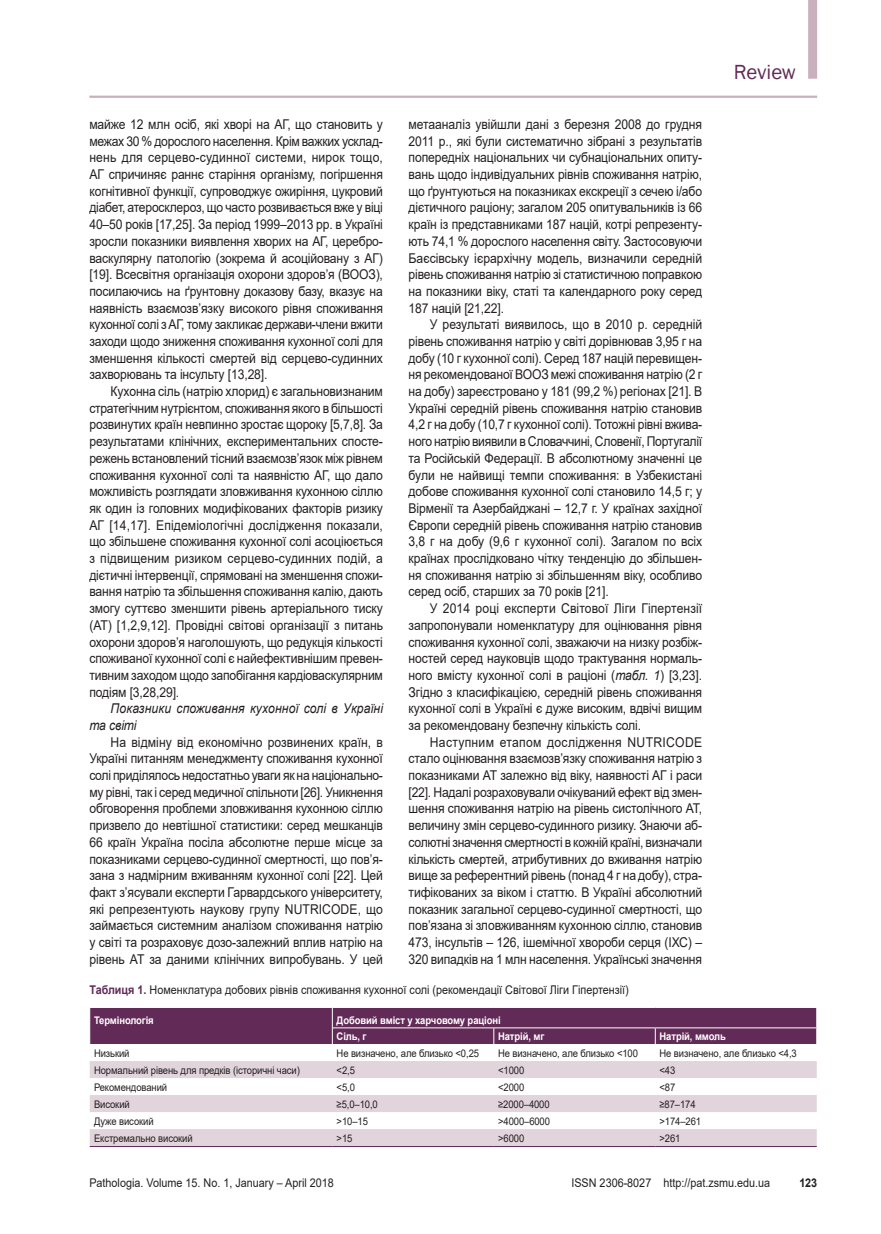
<style>
.page{position:relative;width:881px;height:1234px;background:#fff}
.page>*{position:absolute;margin:0;border:0;box-sizing:border-box;transform-origin:0 0}
.t1{font:21px "Franklin Gothic";letter-spacing:-.015em;color:#612a57}
.tecst{font:13.5px/16.6px "Arial";letter-spacing:-.01em;color:#231f20;text-align:justify;scale:.9 1}
.tecst_1{font:13.5px/16.6px "Arial";letter-spacing:-.01em;color:#231f20;text-align:justify;scale:.9 1}
.tecst-2{font:italic 13.5px/16.6px "Arial";letter-spacing:.01em;color:#231f20;scale:.9 1}
.таблица_назва{font:12px "Arial";color:#231f20;scale:.9 1}
.t2{font:700 12px "Arial";color:#231f20;scale:.9 1}
.таблица_тело_влево{font:10.5px "Arial";letter-spacing:-.01em;color:#231f20;scale:.9 1}
.таблица_шапка{font:700 10.5px "Arial";letter-spacing:-.01em;color:#fff;scale:.9 1}
.s1{font-style:italic}
.s2{font-weight:700;color:#612a57}
</style>
<div class="page">
<hr style="left:89px;top:96px;width:727px;height:2px;background:#cab0bd">
<svg style="left:90px;top:1043px;width:726px;height:1px"></svg>
<svg style="left:90px;top:1061px;width:726px;height:84px;fill:#e1d4db"></svg>
<hr style="left:90px;top:1145px;width:242px;height:1px;background:#612a57">
<hr style="left:332px;top:1145px;width:161px;height:1px;background:#612a57">
<hr style="left:493px;top:1145px;width:162px;height:1px;background:#612a57">
<hr style="left:655px;top:1145px;width:161px;height:1px;background:#612a57">
<svg style="left:89px;top:1007px;width:728px;height:36px;background:#68345f"></svg>
<div style="left:807px;top:0;width:9px;height:79px;background:#cab0bd"></div>
<h1 class="t1" style="left:733px;top:59px;width:63px">Review</h1>
<p class="tecst_1" style="left:89px;top:116px;width:327px">майже 12 млн осіб, які хворі на АГ, що становить у межах 30 % дорослого населення. Крім важких усклад&shy;нень для серцево-судинної системи, нирок тощо, АГ спричиняє раннє старіння організму, погіршення когнітивної функції, супроводжує ожиріння, цукровий діабет, атеросклероз, що часто розвивається вже у віці 40–50 років [17,25]. За період 1999–2013 рр. в Україні зросли показники виявлення хворих на АГ, церебро&shy;васкулярну патологію (зокрема й асоційовану з АГ) [19]. Всесвітня організація охорони здоров’я (ВООЗ), посилаючись на ґрунтовну доказову базу, вказує на наявність взаємозв’язку високого рівня споживання кухонної солі з АГ, тому закликає держави-члени вжити заходи щодо зниження споживання кухонної солі для зменшення кількості смертей від серцево-судинних захворювань та інсульту [13,28].</p>
<p class="tecst" style="left:89px;top:383px;width:328px;text-indent:21px">Кухонна сіль (натрію хлорид) є загальновизнаним стратегічним нутрієнтом, споживання якого в більшості розвинутих країн невпинно зростає щороку [5,7,8]. За результатами клінічних, експериментальних спосте&shy;режень встановлений тісний взаємозв’язок між рівнем споживання кухонної солі та наявністю АГ, що дало можливість розглядати зловживання кухонною сіллю як один із головних модифікованих факторів ризику АГ [14,17]. Епідеміологічні дослідження показали, що збільшене споживання кухонної солі асоціюється з підвищеним ризиком серцево-судинних подій, а дієтичні інтервенції, спрямовані на зменшення спожи&shy;вання натрію та збільшення споживання калію, дають змогу суттєво зменшити рівень артеріального тиску (АТ) [1,2,9,12]. Провідні світові організації з питань охорони здоров’я наголошують, що редукція кількості споживаної кухонної солі є найефективнішим превен&shy;тивним заходом щодо запобігання кардіоваскулярним подіям [3,28,29].</p>
<p class="tecst-2" style="left:89px;top:700px;width:328px;text-indent:21px">Показники споживання кухонної солі в Україні та світі</p>
<p class="tecst" style="left:89px;top:733px;width:328px;text-indent:21px">На відміну від економічно розвинених країн, в Україні питанням менеджменту споживання кухонної солі приділялось недостатньо уваги як на національно&shy;му рівні, так і серед медичної спільноти [26]. Уникнення обговорення проблеми зловживання кухонною сіллю призвело до невтішної статистики: серед мешканців 66 країн Україна посіла абсолютне перше місце за показниками серцево-судинної смертності, що пов’я&shy;зана з надмірним вживанням кухонної солі [22]. Цей факт з’ясували експерти Гарвардського університету, які репрезентують наукову групу NUTRICODE, що займається системним аналізом споживання натрію у світі та розраховує дозо-залежний вплив натрію на рівень АТ за даними клінічних випробувань. У цей</p>
<p class="tecst" style="left:408px;top:116px;width:327px">метааналіз увійшли дані з березня 2008 до грудня 2011 р., які були систематично зібрані з результатів попередніх національних чи субнаціональних опиту&shy;вань щодо індивідуальних рівнів споживання натрію, що ґрунтуються на показниках екскреції з сечею і/або дієтичного раціону; загалом 205 опитувальників із 66 країн із представниками 187 націй, котрі репрезенту&shy;ють 74,1 % дорослого населення світу. Застосовуючи Баєсівську ієрархічну модель, визначили середній рівень споживання натрію зі статистичною поправкою на показники віку, статі та календарного року серед 187 націй [21,22].</p>
<p class="tecst" style="left:408px;top:316px;width:327px;text-indent:21px">У результаті виявилось, що в 2010 р. середній рівень споживання натрію у світі дорівнював 3,95 г на добу (10 г кухонної солі). Серед 187 націй перевищен&shy;ня рекомендованої ВООЗ межі споживання натрію (2 г на добу) зареєстровано у 181 (99,2 %) регіонах [21]. В Україні середній рівень споживання натрію становив 4,2 г на добу (10,7 г кухонної солі). Тотожні рівні вжива&shy;ного натрію виявили в Словаччині, Словенії, Португалії та Російській Федерації. В абсолютному значенні це були не найвищі темпи споживання: в Узбекистані добове споживання кухонної солі становило 14,5 г; у Вірменії та Азербайджані – 12,7 г. У країнах західної Європи середній рівень споживання натрію становив 3,8 г на добу (9,6 г кухонної солі). Загалом по всіх країнах прослідковано чітку тенденцію до збільшен&shy;ня споживання натрію зі збільшенням віку, особливо серед осіб, старших за 70 років [21].</p>
<p class="tecst" style="left:408px;top:600px;width:328px;text-indent:21px">У 2014 році експерти Світової Ліги Гіпертензії запропонували номенклатуру для оцінювання рівня споживання кухонної солі, зважаючи на низку розбіж&shy;ностей серед науковців щодо трактування нормаль&shy;ного вмісту кухонної солі в раціоні (<span class="s1">табл. 1</span>) [3,23].<br>Згідно з класифікацією, середній рівень споживання кухонної солі в Україні є дуже високим, вдвічі вищим за рекомендовану безпечну кількість солі.</p>
<p class="tecst" style="left:408px;top:733px;width:328px;text-indent:21px">Наступним етапом дослідження NUTRICODE стало оцінювання взаємозв’язку споживання натрію з показниками АТ залежно від віку, наявності АГ і раси [22]. Надалі розраховували очікуваний ефект від змен&shy;шення споживання натрію на рівень систолічного АТ, величину змін серцево-судинного ризику. Знаючи аб&shy;солютні значення смертності в кожній країні, визначали кількість смертей, атрибутивних до вживання натрію вище за референтний рівень (понад 4 г на добу), стра&shy;тифікованих за віком і статтю. В Україні абсолютний показник загальної серцево-судинної смертності, що пов’язана зі зловживанням кухонною сіллю, становив 473, інсультів – 126, ішемічної хвороби серця (ІХС) – 320 випадків на 1 млн населення. Українські значення</p>
<p class="таблица_назва" style="left:89px;top:981px;width:600px"><span class="s2">Таблиця 1.</span> Номенклатура добових рівнів споживання кухонної солі (рекомендації Світової Ліги Гіпертензії)</p>
<p class="таблица_шапка" style="left:94px;top:1012px;width:68px">Термінологія</p>
<p class="таблица_шапка" style="left:336px;top:1012px;width:184px">Добовий вміст у харчовому раціоні</p>
<p class="таблица_шапка" style="left:336px;top:1028px;width:35px">Сіль, г</p>
<p class="таблица_шапка" style="left:498px;top:1028px;width:53px">Натрій, мг</p>
<p class="таблица_шапка" style="left:659px;top:1028px;width:75px">Натрій, ммоль</p>
<p class="таблица_тело_влево" style="left:94px;top:1045px;width:41px">Низький</p>
<p class="таблица_тело_влево" style="left:336px;top:1045px;width:160px">Не визначено, але близько &lt;0,25</p>
<p class="таблица_тело_влево" style="left:498px;top:1045px;width:157px">Не визначено, але близько &lt;100</p>
<p class="таблица_тело_влево" style="left:659px;top:1045px;width:154px">Не визначено, але близько &lt;4,3</p>
<p class="таблица_тело_влево" style="left:94px;top:1062px;width:230px">Нормальний рівень для предків (історичні часи)</p>
<p class="таблица_тело_влево" style="left:336px;top:1062px;width:22px">&lt;2,5</p>
<p class="таблица_тело_влево" style="left:498px;top:1062px;width:31px">&lt;1000</p>
<p class="таблица_тело_влево" style="left:659px;top:1062px;width:19px">&lt;43</p>
<p class="таблица_тело_влево" style="left:94px;top:1079px;width:83px">Рекомендований</p>
<p class="таблица_тело_влево" style="left:336px;top:1079px;width:22px">&lt;5,0</p>
<p class="таблица_тело_влево" style="left:498px;top:1079px;width:31px">&lt;2000</p>
<p class="таблица_тело_влево" style="left:659px;top:1079px;width:19px">&lt;87</p>
<p class="таблица_тело_влево" style="left:94px;top:1096px;width:41px">Високий</p>
<p class="таблица_тело_влево" style="left:336px;top:1096px;width:47px">≥5,0–10,0</p>
<p class="таблица_тело_влево" style="left:498px;top:1096px;width:59px">≥2000–4000</p>
<p class="таблица_тело_влево" style="left:659px;top:1096px;width:42px">≥87–174</p>
<p class="таблица_тело_влево" style="left:94px;top:1113px;width:68px">Дуже високий</p>
<p class="таблица_тело_влево" style="left:336px;top:1113px;width:36px">&gt;10–15</p>
<p class="таблица_тело_влево" style="left:498px;top:1113px;width:59px">&gt;4000–6000</p>
<p class="таблица_тело_влево" style="left:659px;top:1113px;width:48px">&gt;174–261</p>
<p class="таблица_тело_влево" style="left:94px;top:1130px;width:111px">Екстремально високий</p>
<p class="таблица_тело_влево" style="left:336px;top:1130px;width:19px">&gt;15</p>
<p class="таблица_тело_влево" style="left:498px;top:1130px;width:31px">&gt;6000</p>
<p class="таблица_тело_влево" style="left:659px;top:1130px;width:25px">&gt;261</p>
<p class="таблица_назва" style="left:89px;top:1174px;width:273px">Pathologia. Volume 15. No. 1, January – April 2018</p>
<p class="таблица_назва" style="left:571px;top:1174px;width:222px">ISSN 2306-8027 http://pat.zsmu.edu.ua</p>
<p class="t2" style="left:799px;top:1174px;width:21px">123</p>
</div>
